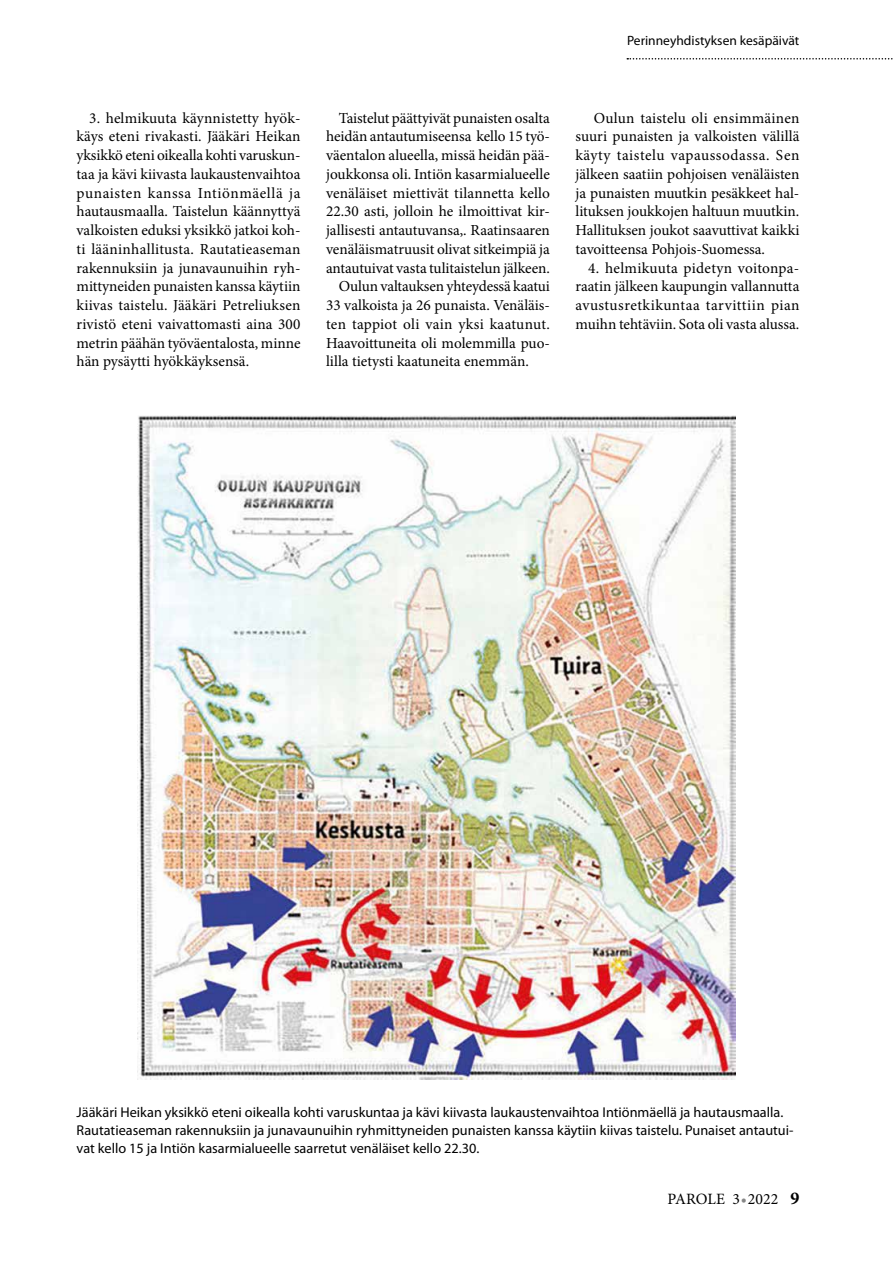
<style>
.page{position:relative;width:893px;height:1263px;background:#fff}
.page>*{position:absolute;margin:0;border:0;box-sizing:border-box;transform-origin:0 0}
.t1{font:15.75px "Minion Pro";letter-spacing:.005em;color:#000}
.t2{font:15.3px/18.8px "Minion Pro";color:#000;text-align:justify}
.t3{font:15.3px "Minion Pro";letter-spacing:.02em;color:#000}
.t4{font:14.25px/18px "Myriad Pro";color:#000}
.t5{font:13.5px "Myriad Pro";color:#000}
.s1{color:#878787}
.s2{font-weight:700;font-size:18px}
</style>
<div class="page">
<img style="left:137px;top:415px;width:598px;height:665px">
<svg style="left:627px;top:58px;width:266px;height:2px"></svg>
<p class="t5" style="left:627px;top:32px;width:174px">Perinneyhdistyksen kesäpäivät</p>
<p class="t2" style="left:77px;top:108px;width:225px;text-indent:13px">3. helmikuuta käynnistetty hyök&shy;käys eteni rivakasti. Jääkäri Heikan yksikkö eteni oikealla kohti varuskun&shy;taa ja kävi kiivasta laukaustenvaihtoa punaisten kanssa Intiönmäellä ja hautausmaalla. Taistelun käännyttyä valkoisten eduksi yksikkö jatkoi koh&shy;ti lääninhallitusta. Rautatieaseman rakennuksiin ja junavaunuihin ryh&shy;mittyneiden punaisten kanssa käytiin kiivas taistelu. Jääkäri Petreliuksen rivistö eteni vaivattomasti aina 300 metrin päähän työväentalosta, minne hän pysäytti hyökkäyksensä.</p>
<p class="t2" style="left:339px;top:108px;width:213px">Taistelut päättyivät punaisten osalta</p>
<p class="t2" style="left:326px;top:127px;width:225px">heidän antautumiseensa kello 15 työ-</p>
<p class="t2" style="left:326px;top:146px;width:225px">väentalon alueella, missä heidän pää-</p>
<p class="t2" style="left:326px;top:165px;width:225px">joukkonsa oli. Intiön kasarmialueelle</p>
<p class="t2" style="left:326px;top:183px;width:225px">venäläiset miettivät tilannetta kello</p>
<p class="t2" style="left:326px;top:202px;width:225px">22.30 asti, jolloin he ilmoittivat kir-</p>
<p class="t2" style="left:326px;top:221px;width:225px">jallisesti antautuvansa,. Raatinsaaren</p>
<p class="t2" style="left:326px;top:240px;width:225px">venäläismatruusit olivat sitkeimpiä ja</p>
<p class="t2" style="left:326px;top:258px;width:225px">antautuivat vasta tulitaistelun jälkeen.</p>
<p class="t2" style="left:339px;top:277px;width:213px">Oulun valtauksen yhteydessä kaatui</p>
<p class="t2" style="left:326px;top:296px;width:225px">33 valkoista ja 26 punaista. Venäläis-</p>
<p class="t3" style="left:326px;top:314px;width:225px">ten tappiot oli vain yksi kaatunut.</p>
<p class="t2" style="left:326px;top:333px;width:225px">Haavoittuneita oli molemmilla puo-</p>
<p class="t2" style="left:326px;top:352px;width:204px">lilla tietysti kaatuneita enemmän.</p>
<p class="t2" style="left:575px;top:108px;width:225px;text-indent:18px">Oulun taistelu oli ensimmäinen suuri punaisten ja valkoisten välillä käyty taistelu vapaussodassa. Sen jälkeen saatiin pohjoisen venäläisten ja punaisten muutkin pesäkkeet hal&shy;lituksen joukkojen haltuun muutkin.<br>Hallituksen joukot saavuttivat kaikki tavoitteensa Pohjois-Suomessa.</p>
<p class="t2" style="left:575px;top:258px;width:225px;text-indent:13px">4. helmikuuta pidetyn voitonpa&shy;raatin jälkeen kaupungin vallannutta avustusretkikuntaa tarvittiin pian muihn tehtäviin. Sota oli vasta alussa.</p>
<p class="t4" style="left:77px;top:1103px;width:718px">Jääkäri Heikan yksikkö eteni oikealla kohti varuskuntaa ja kävi kiivasta laukaustenvaihtoa Intiönmäellä ja hautausmaalla.<br>Rautatieaseman rakennuksiin ja junavaunuihin ryhmittyneiden punaisten kanssa käytiin kiivas taistelu. Punaiset antautui&shy;vat kello 15 ja Intiön kasarmialueelle saarretut venäläiset kello 22.30.</p>
<p class="t1" style="left:667px;top:1188px;width:133px">PAROLE 3<span class="s1">•</span>2022 <span class="s2">9</span></p>
</div>
